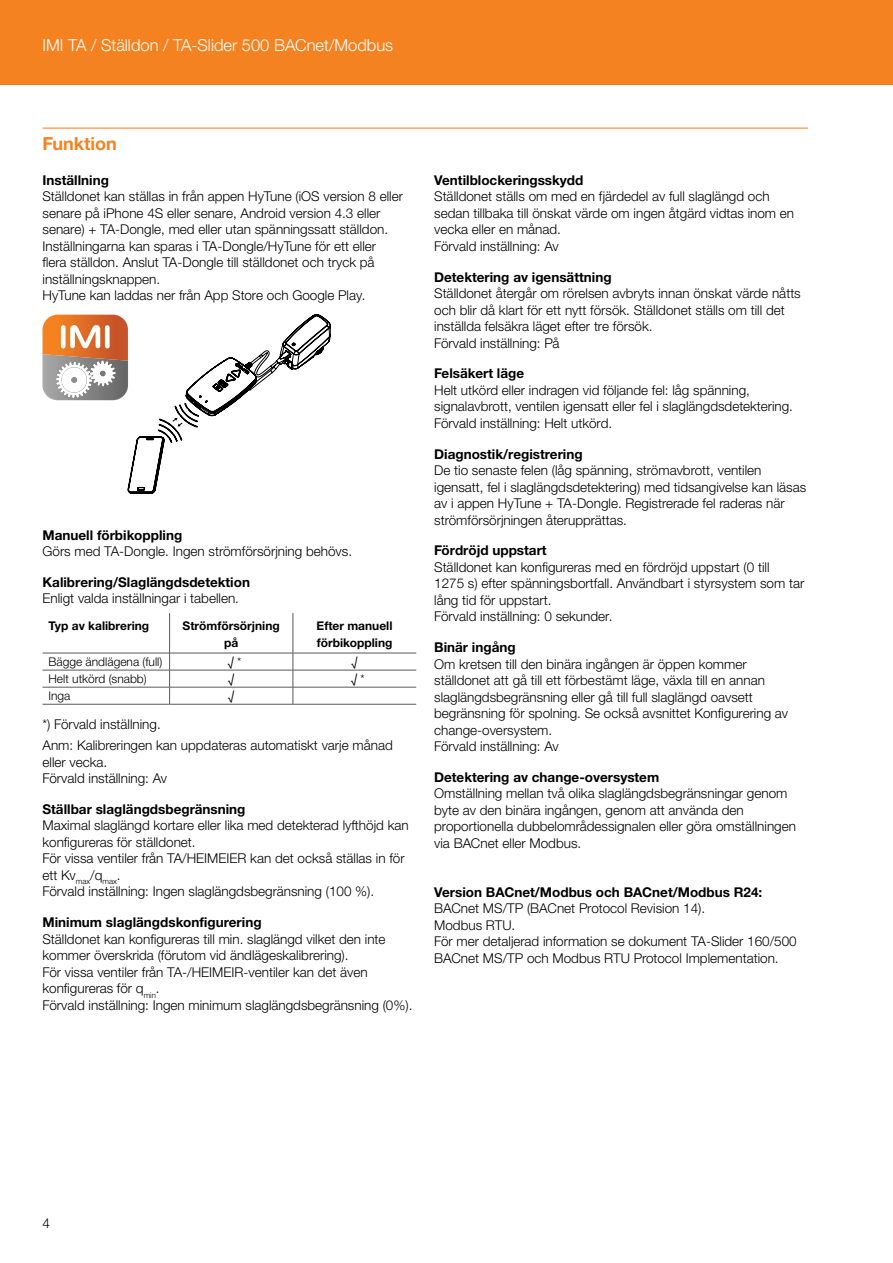
<style>
.page{position:relative;width:893px;height:1263px;background:#fff}
.page>*{position:absolute;margin:0;border:0;box-sizing:border-box;transform-origin:0 0}
.t1{font:700 18px "Helvetica Neue LTW1 G";color:#f58220}
.t2{font:300 16.5px "Helvetica Neue LTW1 G";color:#fff}
.t3{font:300 13.5px/16.5px "Helvetica Neue LTW1 G";color:#000}
.t4{font:700 13.5px "Helvetica Neue LTW1 G";color:#000}
.t5{font:700 12px/16.5px "Helvetica Neue LTW1 G";color:#000;text-align:center}
.t6{font:300 12px "Helvetica Neue LTW1 G";color:#000}
</style>
<div class="page">
<div style="left:0;top:0;width:893px;height:85px;background:#f58220"></div>
<hr style="left:43px;top:128px;width:765px;height:1px;background:#f58220">
<hr style="left:43px;top:653px;width:126px;height:1px;background:#58595b">
<hr style="left:170px;top:653px;width:123px;height:1px;background:#58595b">
<hr style="left:293px;top:653px;width:123px;height:1px;background:#58595b">
<hr style="left:43px;top:670px;width:127px;height:1px;background:#58595b">
<hr style="left:170px;top:670px;width:123px;height:1px;background:#58595b">
<hr style="left:293px;top:670px;width:123px;height:1px;background:#58595b">
<hr style="left:43px;top:687px;width:127px;height:1px;background:#58595b">
<hr style="left:43px;top:704px;width:127px;height:1px;background:#58595b">
<hr style="left:170px;top:687px;width:123px;height:1px;background:#58595b">
<hr style="left:170px;top:704px;width:123px;height:1px;background:#58595b">
<hr style="left:293px;top:687px;width:123px;height:1px;background:#58595b">
<hr style="left:293px;top:704px;width:123px;height:1px;background:#58595b">
<hr style="left:169px;top:613px;width:1px;height:40px;background:#58595b">
<hr style="left:293px;top:613px;width:1px;height:40px;background:#58595b">
<svg style="left:169px;top:653px;width:1px;height:51px"></svg>
<svg style="left:293px;top:653px;width:1px;height:51px"></svg>
<svg style="left:43px;top:314px;width:288px;height:179px"></svg>
<p class="t2" style="left:43px;top:35px;width:352px">IMI TA / Ställdon / TA-Slider 500 BACnet/Modbus</p>
<h1 class="t1" style="left:43px;top:132px;width:76px">Funktion</h1>
<p class="t4" style="left:43px;top:172px;width:68px">Inställning</p>
<p class="t3" style="left:43px;top:188px;width:362px">Ställdonet kan ställas in från appen HyTune (iOS version 8 eller senare på iPhone 4S eller senare, Android version 4.3 eller senare) + TA-Dongle, med eller utan spänningssatt ställdon.<br>Inställningarna kan sparas i TA-Dongle/HyTune för ett eller flera ställdon. Anslut TA-Dongle till ställdonet och tryck på inställningsknappen.<br>HyTune kan laddas ner från App Store och Google Play.</p>
<p class="t4" style="left:43px;top:526px;width:141px">Manuell förbikoppling</p>
<p class="t3" style="left:43px;top:543px;width:311px">Görs med TA-Dongle. Ingen strömförsörjning behövs.</p>
<p class="t4" style="left:43px;top:574px;width:209px">Kalibrering/Slaglängdsdetektion</p>
<p class="t3" style="left:43px;top:590px;width:198px">Enligt valda inställningar i tabellen.</p>
<p class="t5" style="left:49px;top:617px;width:102px">Typ av kalibrering</p>
<p class="t5" style="left:183px;top:617px;width:99px">Strömförsörjning på</p>
<p class="t5" style="left:317px;top:617px;width:77px;text-align:left">Efter manuell förbikoppling</p>
<p class="t6" style="left:49px;top:654px;width:115px">Bägge ändlägena (full)</p>
<p class="t6" style="left:228px;top:654px;width:15px">√ *</p>
<p class="t6" style="left:352px;top:654px;width:8px">√</p>
<p class="t6" style="left:49px;top:671px;width:100px">Helt utkörd (snabb)</p>
<p class="t6" style="left:228px;top:671px;width:8px">√</p>
<p class="t6" style="left:351px;top:671px;width:15px">√ *</p>
<p class="t6" style="left:49px;top:688px;width:24px">Inga</p>
<p class="t6" style="left:228px;top:688px;width:8px">√</p>
<p class="t3" style="left:43px;top:714px;width:352px;line-height:20.7px">*) Förvald inställning.<br>Anm: Kalibreringen kan uppdateras automatiskt varje månad</p>
<p class="t3" style="left:43px;top:753px;width:126px">eller vecka.<br>Förvald inställning: Av</p>
<p class="t4" style="left:43px;top:801px;width:204px">Ställbar slaglängdsbegränsning</p>
<p class="t3" style="left:43px;top:817px;width:368px">Maximal slaglängd kortare eller lika med detekterad lyfthöjd kan konfigureras för ställdonet.<br>För vissa ventiler från TA/HEIMEIER kan det också ställas in för ett Kv<sub>max</sub>/q<sub>max</sub>.<br>Förvald inställning: Ingen slaglängdsbegränsning (100 %).</p>
<p class="t4" style="left:43px;top:914px;width:221px">Minimum slaglängdskonfigurering</p>
<p class="t3" style="left:43px;top:930px;width:371px">Ställdonet kan konfigureras till min. slaglängd vilket den inte kommer överskrida (förutom vid ändlägeskalibrering).<br>För vissa ventiler från TA-/HEIMEIR-ventiler kan det även konfigureras för q<sub>min</sub>.<br>Förvald inställning: Ingen minimum slaglängdsbegränsning (0%).</p>
<p class="t4" style="left:434px;top:172px;width:151px">Ventilblockeringsskydd</p>
<p class="t3" style="left:434px;top:188px;width:361px">Ställdonet ställs om med en fjärdedel av full slaglängd och sedan tillbaka till önskat värde om ingen åtgärd vidtas inom en vecka eller en månad.<br>Förvald inställning: Av</p>
<p class="t4" style="left:434px;top:268px;width:179px">Detektering av igensättning</p>
<p class="t3" style="left:434px;top:285px;width:368px">Ställdonet återgår om rörelsen avbryts innan önskat värde nåtts och blir då klart för ett nytt försök. Ställdonet ställs om till det inställda felsäkra läget efter tre försök.<br>Förvald inställning: På</p>
<p class="t4" style="left:434px;top:365px;width:92px">Felsäkert läge</p>
<p class="t3" style="left:434px;top:382px;width:360px">Helt utkörd eller indragen vid följande fel: låg spänning, signalavbrott, ventilen igensatt eller fel i slaglängdsdetektering.<br>Förvald inställning: Helt utkörd.</p>
<p class="t4" style="left:434px;top:445px;width:150px">Diagnostik/registrering</p>
<p class="t3" style="left:434px;top:462px;width:373px">De tio senaste felen (låg spänning, strömavbrott, ventilen igensatt, fel i slaglängdsdetektering) med tidsangivelse kan läsas av i appen HyTune + TA-Dongle. Registrerade fel raderas när strömförsörjningen återupprättas.</p>
<p class="t4" style="left:434px;top:542px;width:114px">Fördröjd uppstart</p>
<p class="t3" style="left:434px;top:559px;width:372px">Ställdonet kan konfigureras med en fördröjd uppstart (0 till<br>1275 s) efter spänningsbortfall. Användbart i styrsystem som tar lång tid för uppstart.<br>Förvald inställning: 0 sekunder.</p>
<p class="t4" style="left:434px;top:639px;width:83px">Binär ingång</p>
<p class="t3" style="left:434px;top:655px;width:355px">Om kretsen till den binära ingången är öppen kommer ställdonet att gå till ett förbestämt läge, växla till en annan slaglängdsbegränsning eller gå till full slaglängd oavsett begränsning för spolning. Se också avsnittet Konfigurering av change-oversystem.<br>Förvald inställning: Av</p>
<p class="t4" style="left:434px;top:769px;width:227px">Detektering av change-oversystem</p>
<p class="t3" style="left:434px;top:785px;width:363px">Omställning mellan två olika slaglängdsbegränsningar genom byte av den binära ingången, genom att använda den proportionella dubbelområdessignalen eller göra omställningen via BACnet eller Modbus.</p>
<p class="t4" style="left:434px;top:883px;width:330px">Version BACnet/Modbus och BACnet/Modbus R24:</p>
<p class="t3" style="left:434px;top:900px;width:364px">BACnet MS/TP (BACnet Protocol Revision 14).<br>Modbus RTU.<br>För mer detaljerad information se dokument TA-Slider 160/500<br>BACnet MS/TP och Modbus RTU Protocol Implementation.</p>
<p class="t3" style="left:43px;top:1215px;width:9px">4</p>
</div>
